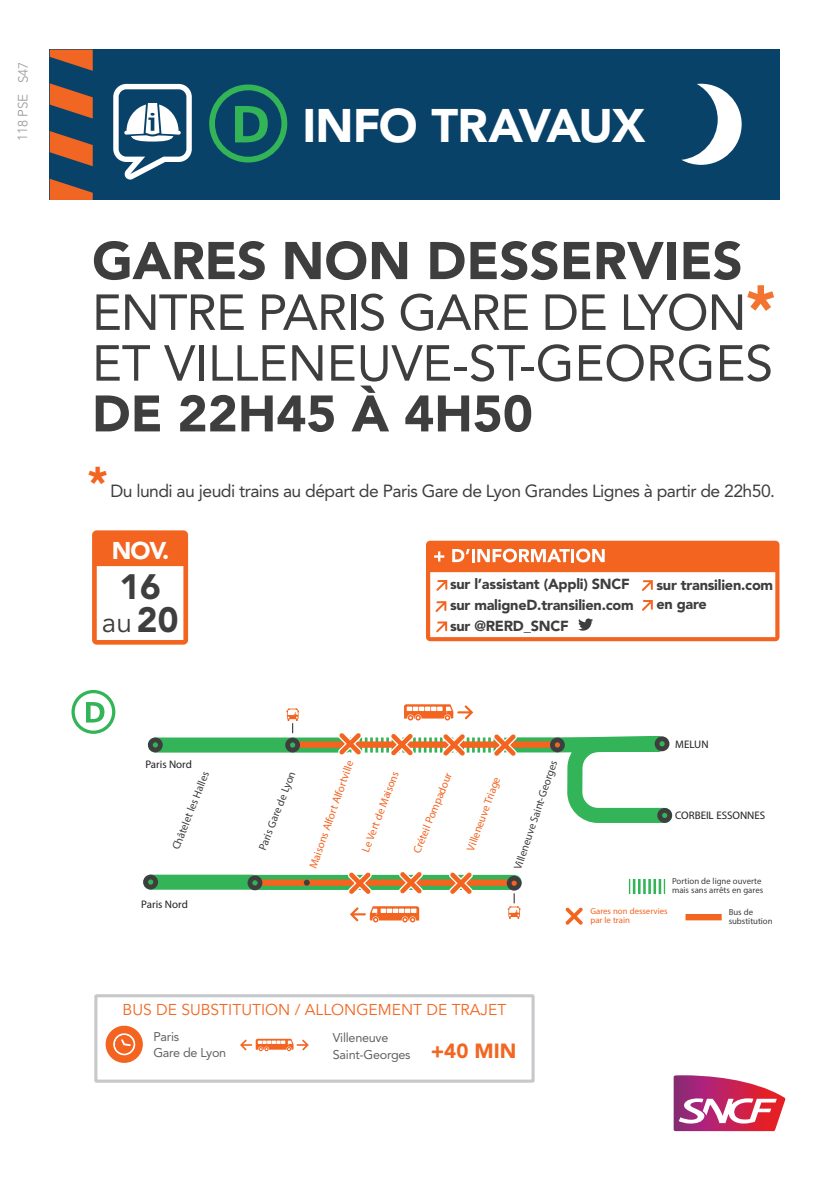
<style>
.page{position:relative;width:835px;height:1180px;background:#fff}
.page>*{position:absolute;margin:0;border:0;box-sizing:border-box;transform-origin:0 0}
.t1{font:900 52.5px "Avenir LT Std";color:#3e3e3f}
.t2{font:900 50.75px "Avenir LT Std";color:#3e3e3f}
.t3{font:50.05px "Avenir LT Std";color:#3e3e3f}
.t4{font:50.05px "Avenir LT Std";letter-spacing:-.02em;color:#3e3e3f}
.t5{font:900 46.69px "Avenir LT Std";letter-spacing:-.025em;color:#fff}
.t6{font:900 42.7px "Avenir LT Std";color:#f36421}
.t7{font:900 35px "Avenir LT Std";color:#3e3e3f}
.t8{font:28px "Avenir LT Std";color:#3e3e3f}
.t9{font:900 24.12px "Avenir LT Std";color:#fff}
.t10{font:900 20.37px "Avenir LT Std";color:#f16621}
.t11{font:17.5px "Avenir LT Std";letter-spacing:-.03em;color:#3e3e3f}
.t12{font:15.61px "Avenir LT Std";color:#f16621}
.t13{font:900 14.49px "Avenir LT Std";letter-spacing:-.015em;color:#3e3e3f}
.t14{font:300 13.3px "Avenir LT Std";letter-spacing:-.01em;color:#939598}
.t15{font:12.6px "Avenir LT Std";letter-spacing:-.02em;color:#636366}
.t16{font:10.96px "Myriad Pro";color:#f36421}
.t17{font:10.96px "Myriad Pro";color:#3e3e3f}
.t18{font:10.96px "Myriad Pro";color:#231f20}
.t19{font:8.79px/8.8px "Myriad Pro";color:#3e3e3f}
.t20{font:8.79px/8.8px "Myriad Pro";color:#f36421}
.s1{font-weight:900;font-size:63px;color:#f37431}
.s2{font-weight:900;font-size:35px}
</style>
<div class="page">
<div style="left:50px;top:50px;width:729px;height:150px;background:#094269"></div>
<svg style="left:50px;top:50px;width:43px;height:150px"></svg>
<svg style="left:681px;top:84px;width:60px;height:81px"></svg>
<svg style="left:113px;top:84px;width:79px;height:96px"></svg>
<svg style="left:209px;top:84px;width:78px;height:78px"></svg>
<div style="left:298px;top:737px;width:48px;height:15px;background:#33b458"></div>
<div style="left:508px;top:737px;width:46px;height:15px;background:#33b458"></div>
<div style="left:155px;top:737px;width:141px;height:15px;background:#33b458"></div>
<svg style="left:148px;top:737px;width:15px;height:15px"></svg>
<div style="left:255px;top:875px;width:259px;height:15px;background:#33b458"></div>
<svg style="left:565px;top:907px;width:18px;height:18px"></svg>
<div style="left:299px;top:741px;width:257px;height:7px;background:#f36421"></div>
<div style="left:255px;top:879px;width:261px;height:7px;background:#f36421"></div>
<svg style="left:542px;top:736px;width:131px;height:87px"></svg>
<svg style="left:628px;top:879px;width:37px;height:15px"></svg>
<div style="left:685px;top:914px;width:36px;height:6px;background:#f36421"></div>
<svg style="left:304px;top:879px;width:6px;height:6px"></svg>
<svg style="left:396px;top:872px;width:29px;height:22px"></svg>
<svg style="left:345px;top:872px;width:29px;height:22px"></svg>
<svg style="left:335px;top:733px;width:184px;height:23px"></svg>
<div style="left:151px;top:874px;width:101px;height:15px;background:#33b458"></div>
<svg style="left:143px;top:874px;width:15px;height:15px"></svg>
<svg style="left:404px;top:704px;width:69px;height:16px"></svg>
<svg style="left:506px;top:876px;width:15px;height:43px"></svg>
<svg style="left:350px;top:906px;width:69px;height:16px"></svg>
<svg style="left:71px;top:690px;width:44px;height:44px"></svg>
<svg style="left:247px;top:875px;width:15px;height:15px"></svg>
<svg style="left:446px;top:872px;width:29px;height:22px"></svg>
<svg style="left:285px;top:708px;width:15px;height:44px"></svg>
<svg style="left:673px;top:1075px;width:112px;height:56px"></svg>
<div style="left:94px;top:994px;width:440px;height:88px;border:3px solid #c7c8ca"></div>
<svg style="left:240px;top:1038px;width:69px;height:13px"></svg>
<svg style="left:105px;top:1025px;width:38px;height:38px"></svg>
<svg style="left:426px;top:541px;width:353px;height:100px"></svg>
<svg style="left:92px;top:530px;width:96px;height:114px"></svg>
<p class="t14" style="left:15px;top:141px;width:80px;rotate:-90deg">118 PSE S47</p>
<p class="t5" style="left:302px;top:97px;width:344px">INFO TRAVAUX</p>
<p class="t1" style="left:92px;top:229px;width:652px">GARES NON DESSERVIES</p>
<p class="t4" style="left:92px;top:283px;width:685px">ENTRE PARIS GARE DE LYON<span class="s1">*</span></p>
<p class="t3" style="left:92px;top:334px;width:682px">ET VILLENEUVE-ST-GEORGES</p>
<p class="t2" style="left:92px;top:383px;width:442px">DE 22H45 À 4H50</p>
<p class="t6" style="left:87px;top:456px;width:22px">*</p>
<p class="t11" style="left:110px;top:481px;width:666px">Du lundi au jeudi trains au départ de Paris Gare de Lyon Grandes Lignes à partir de 22h50.</p>
<p class="t9" style="left:112px;top:536px;width:59px">NOV.</p>
<p class="t7" style="left:119px;top:565px;width:43px">16</p>
<p class="t8" style="left:102px;top:606px;width:78px">au <span class="s2">20</span></p>
<p class="t13" style="left:450px;top:575px;width:181px">sur l’assistant (Appli) SNCF</p>
<p class="t13" style="left:450px;top:596px;width:185px">sur maligneD.transilien.com</p>
<p class="t13" style="left:450px;top:617px;width:120px">sur @RERD_SNCF</p>
<p class="t13" style="left:656px;top:576px;width:118px">sur transilien.com</p>
<p class="t13" style="left:656px;top:595px;width:52px">en gare</p>
<p class="t18" style="left:145px;top:758px;width:48px">Paris Nord</p>
<p class="t17" style="left:169px;top:847px;width:85px;rotate:-69deg">Châtelet les Halles</p>
<p class="t17" style="left:256px;top:847px;width:85px;rotate:-69deg">Paris Gare de Lyon</p>
<p class="t16" style="left:306px;top:865px;width:115px;rotate:-71deg">Maisons Alfort Alfortville</p>
<p class="t16" style="left:358px;top:849px;width:87px;rotate:-69deg">Le Vert de Maisons</p>
<p class="t16" style="left:410px;top:850px;width:88px;rotate:-68deg">Créteil Pompadour</p>
<p class="t16" style="left:464px;top:848px;width:79px;rotate:-70deg">Villeneuve Triage</p>
<p class="t17" style="left:510px;top:867px;width:116px;rotate:-71deg">Villeneuve Saint-Georges</p>
<p class="t18" style="left:675px;top:737px;width:35px">MELUN</p>
<p class="t18" style="left:675px;top:809px;width:92px">CORBEIL ESSONNES</p>
<p class="t18" style="left:141px;top:898px;width:48px">Paris Nord</p>
<p class="t12" style="left:122px;top:1001px;width:385px">BUS DE SUBSTITUTION / ALLONGEMENT DE TRAJET</p>
<p class="t15" style="left:153px;top:1029px;width:27px">Paris</p>
<p class="t15" style="left:153px;top:1045px;width:74px">Gare de Lyon</p>
<p class="t15" style="left:333px;top:1030px;width:57px">Villeneuve</p>
<p class="t15" style="left:333px;top:1047px;width:79px">Saint-Georges</p>
<p class="t10" style="left:430px;top:1039px;width:87px">+40 MIN</p>
<p class="t19" style="left:672px;top:877px;width:93px">Portion de ligne ouverte mais sans arrêts en gares</p>
<p class="t19" style="left:728px;top:907px;width:45px">Bus de substitution</p>
<p class="t20" style="left:590px;top:906px;width:79px">Gares non desservies par le train</p>
</div>
